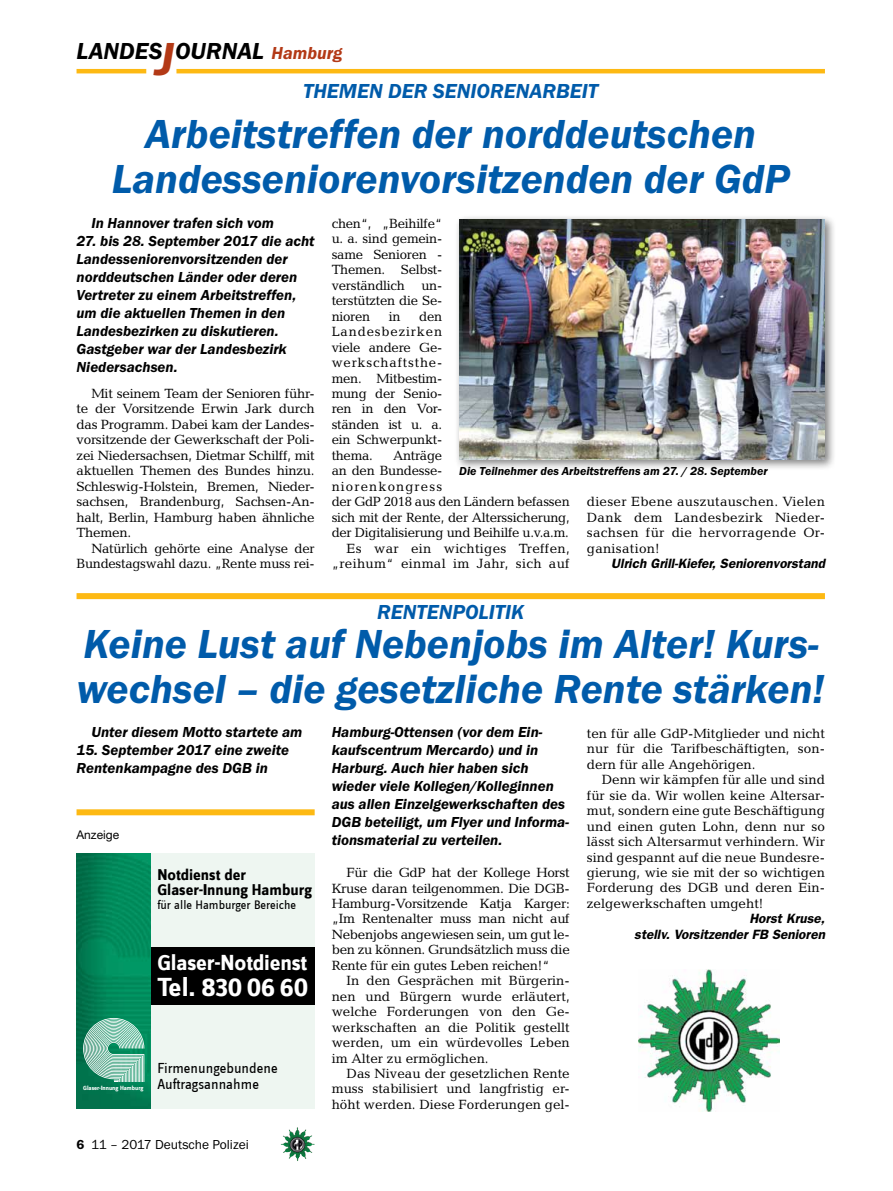
<style>
.page{position:relative;width:893px;height:1191px;background:#fff}
.page>*{position:absolute;margin:0;border:0;box-sizing:border-box;transform-origin:0 0}
.t1{font:italic 600 42px/45px "Franklin Gothic Itc T";color:#005baa;text-align:center}
.t2{font:700 27px "Zine Sans Dis";color:#fff}
.t3{font:italic 600 24px "Franklin Gothic Itc T";color:#000}
.t4{font:700 22.5px "Zine Sans Dis";letter-spacing:-.01em;color:#fff}
.t5{font:italic 600 21px "Franklin Gothic Itc T";color:#005baa}
.t6{font:700 16.2px/15px "Zine Sans Dis";color:#000}
.t7{font:italic 600 15px/18px "Franklin Gothic Itc T";color:#000}
.t8{font:15px "Zine Sans Dis";color:#000}
.t9{font:13.5px/15.5px "Candida";letter-spacing:-.02em;color:#000;text-align:justify}
.t10{font:italic 600 13.5px/15.5px "Franklin Gothic";color:#000;text-align:right}
.t11{font:13.5px "Candida";letter-spacing:.02em;color:#000}
.t12{font:13.5px "Franklin Gothic Itc T";color:#000}
.t13{font:13.5px "Candida";letter-spacing:.085em;color:#000}
.t14{font:12.75px "Zine Sans Dis";color:#000}
.t15{font:italic 600 12px "Franklin Gothic Itc T";color:#000}
.t16{font:12px "Helvetica Neue";color:#000}
.t17{font:700 6.3px "Zine Sans Dis";color:#fff}
.s1{font-size:48px;color:#b33916}
.s2{font-size:18px;color:#b33916}
.s3{font-family:"The Sans"}
.s4{font-weight:600}
</style>
<div class="page">
<hr style="left:77px;top:69px;width:69px;height:4px;background:#fdb913">
<hr style="left:176px;top:69px;width:649px;height:4px;background:#fdb913">
<img style="left:281px;top:1128px;width:16px;height:24px">
<div style="left:454px;top:214px;width:382px;height:257px;background:#000;opacity:.5"></div>
<img style="left:459px;top:219px;width:366px;height:241px">
<div style="left:77px;top:853px;width:238px;height:256px;background:#eef6f1"></div>
<div style="left:77px;top:947px;width:238px;height:57px;background:#000"></div>
<img style="left:77px;top:853px;width:74px;height:256px">
<svg style="left:83px;top:1018px;width:61px;height:64px;background:#78bca5"></svg>
<div style="left:77px;top:809px;width:238px;height:6px;background:#fdb913"></div>
<div style="left:77px;top:593px;width:748px;height:6px;background:#fdb913"></div>
<img style="left:639px;top:970px;width:140px;height:141px">
<h3 class="t3" style="left:77px;top:37px;width:267px">LANDES<span class="s1">J</span>OURNAL <span class="s2">Hamburg</span></h3>
<h3 class="t5" style="left:303px;top:79px;width:15px">Themen</h3>
<h3 class="t5" style="left:388px;top:79px;width:14px">der</h3>
<h3 class="t5" style="left:433px;top:79px;width:58px">Seniorenarbe</h3>
<h3 class="t5" style="left:582px;top:79px;width:18px">it</h3>
<h1 class="t1" style="left:112px;top:111px;width:679px">Arbeitstreffen der norddeutschen<br>Landesseniorenvorsitzenden der GdP</h1>
<p class="t7" style="left:91px;top:214px;width:184px">In Hannover trafen sich vom</p>
<p class="t7" style="left:77px;top:232px;width:240px">27. bis 28. September 2017 die acht<br>Landesseniorenvorsitzenden der norddeutschen Länder oder deren<br>Vertreter zu einem Arbeitstreffen, um die aktuellen Themen in den<br>Landesbezirken zu diskutieren.<br>Gastgeber war der Landesbezirk<br>Niedersachsen.</p>
<p class="t9" style="left:77px;top:386px;width:240px;text-indent:15px">Mit seinem Team der Senioren führ&shy;te der Vorsitzende Erwin Jark durch das Programm. Dabei kam der Landes&shy;vorsitzende der Gewerkschaft der Poli&shy;zei Niedersachsen, Dietmar Schilff, mit aktuellen Themen des Bundes hinzu.<br>Schleswig-Holstein, Bremen, Nieder&shy;sachsen, Brandenburg, Sachsen-An&shy;halt, Berlin, Hamburg haben ähnliche Themen.</p>
<p class="t9" style="left:77px;top:540px;width:240px;text-align:right">Natürlich gehörte eine Analyse der<br>Bundestagswahl dazu. „Rente muss rei-</p>
<p class="t9" style="left:332px;top:216px;width:112px">chen“, „Beihilfe“ u. a. sind gemein&shy;same Senioren - Themen. Selbst&shy;verständlich un&shy;terstützten die Se&shy;nioren</p>
<p class="t9" style="left:332px;top:308px;width:112px;text-indent:88px">den Landesbezirken viele andere Ge&shy;werkschaftsthe&shy;men. Mitbestim&shy;mung der Senio&shy;ren in den Vor&shy;ständen ist u. a. ein Schwerpunkt&shy;thema.</p>
<p class="t9" style="left:389px;top:308px;width:13px">in</p>
<p class="t9" style="left:393px;top:447px;width:51px">Anträge</p>
<p class="t9" style="left:332px;top:463px;width:112px">an den Bundesse-</p>
<p class="t13" style="left:332px;top:478px;width:112px">niorenkongress</p>
<p class="t9" style="left:332px;top:494px;width:240px">der GdP 2018 aus den Ländern befassen</p>
<p class="t9" style="left:332px;top:509px;width:240px">sich mit der Rente, der Alterssicherung,</p>
<p class="t9" style="left:332px;top:525px;width:239px">der Digitalisierung und Beihilfe u.v.a.m.</p>
<p class="t11" style="left:347px;top:540px;width:225px">Es war ein wichtiges Treffen,</p>
<p class="t11" style="left:332px;top:556px;width:240px">„reihum“ einmal im Jahr, sich auf</p>
<p class="t15" style="left:459px;top:464px;width:310px">Die Teilnehmer des Arbeitstreffens am 27. / 28. September</p>
<p class="t9" style="left:587px;top:494px;width:240px">dieser Ebene auszutauschen. Vielen Dank dem Landesbezirk Nieder&shy;sachsen für die hervorragende Or&shy;ganisation!</p>
<p class="t10" style="left:611px;top:555px;width:215px">Ulrich Grill-Kiefer, Seniorenvorstand</p>
<h3 class="t5" style="left:377px;top:599px;width:63px">Rentenpol</h3>
<h3 class="t5" style="left:489px;top:599px;width:35px">itik</h3>
<h1 class="t1" style="left:77px;top:620px;width:749px;text-align:left">Keine Lust auf Nebenjobs im Alter! Kurs&shy;wechsel – die gesetzliche Rente stärken!</h1>
<p class="t7" style="left:91px;top:723px;width:212px">Unter diesem Motto startete am</p>
<p class="t7" style="left:77px;top:741px;width:214px">15. September 2017 eine zweite<br>Rentenkampagne des DGB in</p>
<p class="t7" style="left:332px;top:723px;width:239px">Hamburg-Ottensen (vor dem Ein&shy;kaufscentrum Mercardo) und in Harburg. Auch hier haben sich wieder viele Kollegen/Kolleginnen aus allen Einzelgewerkschaften des DGB beteiligt, um Flyer und Informa&shy;tionsmaterial zu verteilen.</p>
<p class="t9" style="left:332px;top:865px;width:240px;text-indent:15px">Für die GdP hat der Kollege Horst Kruse daran teilgenommen. Die DGB-Hamburg-Vorsitzende Katja Karger: „Im Rentenalter muss man nicht auf Nebenjobs angewiesen sein, um gut le&shy;ben zu können. Grundsätzlich muss die Rente für ein gutes Leben reichen!“</p>
<p class="t9" style="left:332px;top:973px;width:240px;text-indent:15px">In den Gesprächen mit Bürgerin&shy;nen und Bürgern wurde erläutert, welche Forderungen von den Ge&shy;werkschaften an die Politik gestellt werden, um ein würdevolles Leben im Alter zu ermöglichen.</p>
<p class="t9" style="left:332px;top:1065px;width:240px;text-indent:15px">Das Niveau der gesetzlichen Rente muss stabilisiert und langfristig er&shy;höht werden. Diese Forderungen gel-</p>
<p class="t9" style="left:587px;top:725px;width:240px">ten für alle GdP-Mitglieder und nicht nur für die Tarifbeschäftigten, son&shy;dern für alle Angehörigen.</p>
<p class="t9" style="left:587px;top:772px;width:240px;text-indent:15px">Denn wir kämpfen für alle und sind für sie da. Wir wollen keine Altersar&shy;mut, sondern eine gute Beschäftigung und einen guten Lohn, denn nur so lässt sich Altersarmut verhindern. Wir sind gespannt auf die neue Bundesre&shy;gierung, wie sie mit der so wichtigen Forderung des DGB und deren Ein&shy;zelgewerkschaften umgeht!</p>
<p class="t10" style="left:634px;top:911px;width:192px">Horst Kruse,<br>stellv. Vorsitzender FB Senioren</p>
<p class="t16" style="left:77px;top:828px;width:44px">Anzeige</p>
<p class="t6" style="left:157px;top:867px;width:156px">Notdienst der<br>Glaser-<span class="s3">I</span>nnung Hamburg</p>
<p class="t14" style="left:157px;top:899px;width:140px">für alle Hamburger Bereiche</p>
<h3 class="t4" style="left:157px;top:951px;width:151px">Glaser-Notdienst</h3>
<h2 class="t2" style="left:157px;top:972px;width:152px">Tel. 830 06 60</h2>
<p class="t8" style="left:157px;top:1061px;width:122px">Firmenungebundene</p>
<p class="t17" style="left:83px;top:1084px;width:62px">Glaser-<span class="s3">I</span>nnung Hamburg</p>
<p class="t8" style="left:157px;top:1077px;width:103px">Auftragsannahme</p>
<p class="t12" style="left:77px;top:1136px;width:174px"><span class="s4">6</span> 11 – 2017 Deutsche Polizei</p>
</div>
